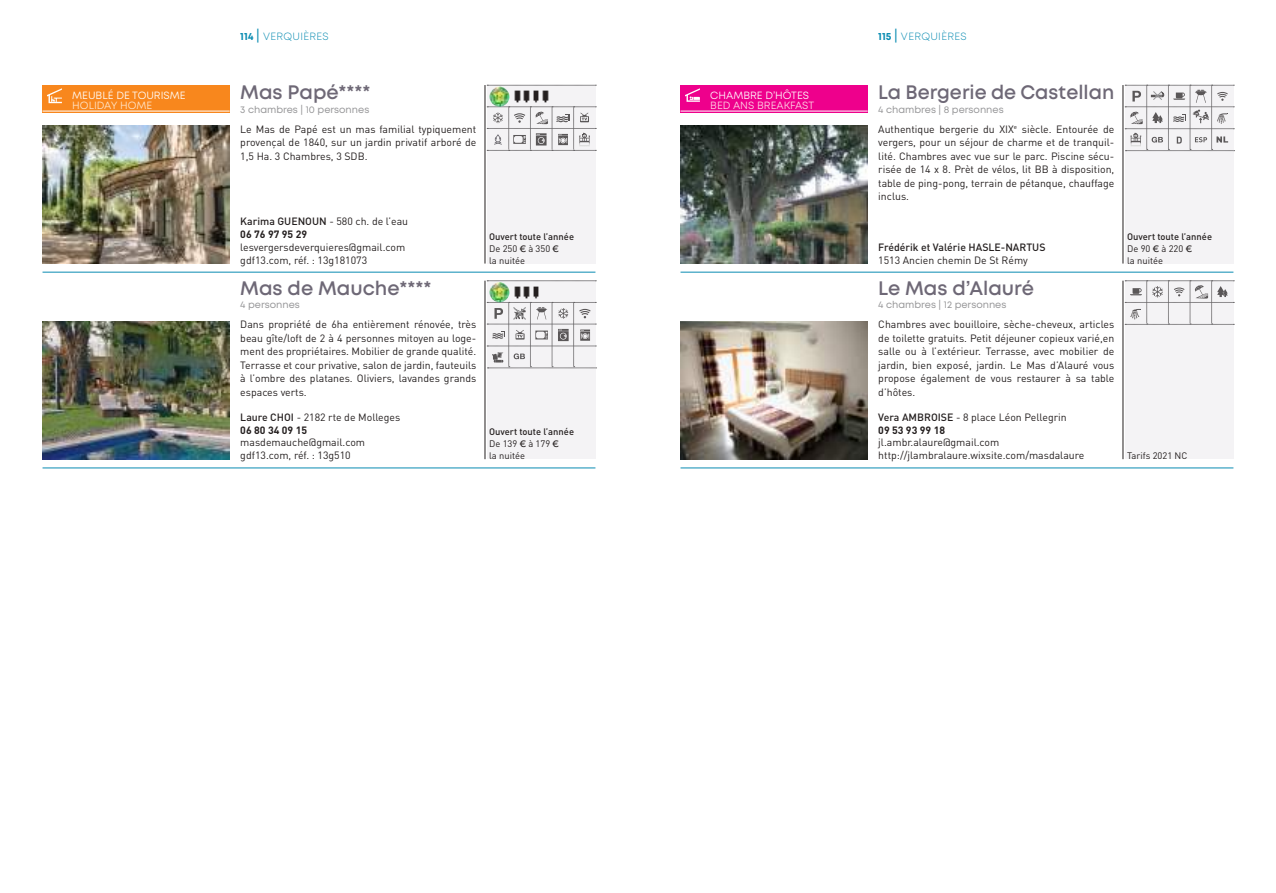
<style>
.page{position:relative;width:1276px;height:893px;background:#fff}
.page>*{position:absolute;margin:0;border:0;box-sizing:border-box;transform-origin:0 0}
.t1{font:600 19.5px "Mont";color:#6e6876}
.t2{font:10.5px/13.5px "DIN";color:#241f1f}
.t3{font:10.5px "Mont";color:#fff}
.t4{font:500 10.5px "DIN";color:#241f1f}
.t5{font:300 10.5px "Mont";letter-spacing:.03em;color:#0a8cb2}
.t6{font:10.5px "Mont";color:#ffd8e6}
.t7{font:10.5px "Mont";color:#ffe7ce}
.t8{font:9.75px "Mont";color:#969698}
.t9{font:500 9.3px/12px "DIN";color:#241f1f}
.t10{font:9.3px "DIN";color:#241f1f}
.s1{font-weight:700}
.s2{font-weight:400;font-size:13.5px}
.s3{font-weight:500}
.s4{font-weight:400}
.s5{font-family:"LT Euro Money";font-weight:400}
</style>
<div class="page">
<hr style="left:43px;top:272px;width:552px;height:1px;background:#0a8cb2">
<hr style="left:680px;top:272px;width:553px;height:1px;background:#0a8cb2">
<hr style="left:43px;top:468px;width:552px;height:1px;background:#0a8cb2">
<hr style="left:680px;top:468px;width:553px;height:1px;background:#0a8cb2">
<div style="left:487px;top:85px;width:108px;height:179px;background:#f4f3f5"></div>
<div style="left:1125px;top:85px;width:108px;height:179px;background:#f4f3f5"></div>
<div style="left:487px;top:281px;width:108px;height:178px;background:#f4f3f5"></div>
<div style="left:1125px;top:281px;width:108px;height:178px;background:#f4f3f5"></div>
<img style="left:43px;top:125px;width:187px;height:139px">
<img style="left:680px;top:125px;width:187px;height:139px">
<img style="left:43px;top:321px;width:187px;height:138px">
<img style="left:680px;top:321px;width:187px;height:138px">
<div style="left:43px;top:85px;width:187px;height:28px;background:#f8871d"></div>
<hr style="left:43px;top:111px;width:187px;height:1px;background:#fff">
<svg style="left:47px;top:88px;width:15px;height:15px"></svg>
<hr style="left:485px;top:85px;width:1px;height:179px;background:#241f1f">
<hr style="left:1122px;top:85px;width:1px;height:179px;background:#241f1f">
<hr style="left:485px;top:281px;width:1px;height:178px;background:#241f1f">
<hr style="left:1122px;top:281px;width:1px;height:178px;background:#241f1f">
<svg style="left:487px;top:85px;width:109px;height:1px"></svg>
<svg style="left:487px;top:281px;width:109px;height:1px"></svg>
<svg style="left:487px;top:107px;width:109px;height:44px"></svg>
<svg style="left:1125px;top:281px;width:109px;height:44px"></svg>
<img style="left:489px;top:87px;width:20px;height:20px">
<img style="left:514px;top:90px;width:7px;height:13px">
<img style="left:523px;top:90px;width:26px;height:13px">
<img style="left:489px;top:282px;width:20px;height:20px">
<img style="left:514px;top:286px;width:7px;height:13px">
<img style="left:523px;top:286px;width:16px;height:13px">
<div style="left:680px;top:85px;width:187px;height:28px;background:#ee008c"></div>
<hr style="left:680px;top:111px;width:187px;height:1px;background:#fff">
<svg style="left:685px;top:88px;width:15px;height:14px"></svg>
<svg style="left:1125px;top:85px;width:109px;height:66px"></svg>
<svg style="left:487px;top:302px;width:109px;height:67px"></svg>
<p class="t3" style="left:72px;top:89px;width:115px">MEUBLÉ DE TOURISME</p>
<p class="t7" style="left:72px;top:99px;width:81px">HOLIDAY HOME</p>
<p class="t5" style="left:240px;top:29px;width:90px"><span class="s1">114</span> <span class="s2">|</span> VERQUIÈRES</p>
<p class="t5" style="left:878px;top:29px;width:90px"><span class="s1">115</span> <span class="s2">|</span> VERQUIÈRES</p>
<h1 class="t1" style="left:240px;top:80px;width:132px">Mas Papé****</h1>
<p class="t8" style="left:240px;top:103px;width:131px">3 chambres | 10 personnes</p>
<p class="t2" style="left:240px;top:122px;width:237px;text-align:justify">Le Mas de Papé est un mas familial typiquement provençal de 1840, sur un jardin privatif arboré de 1,5 Ha. 3 Chambres, 3 SDB.</p>
<p class="t3" style="left:710px;top:89px;width:100px">CHAMBRE D’HÔTES</p>
<p class="t6" style="left:710px;top:99px;width:105px">BED ANS BREAKFAST</p>
<h1 class="t1" style="left:878px;top:80px;width:237px">La Bergerie de Castellan</h1>
<p class="t8" style="left:878px;top:103px;width:127px">4 chambres | 8 personnes</p>
<p class="t2" style="left:878px;top:122px;width:237px;text-align:justify">Authentique bergerie du XIX<sup>e</sup> siècle. Entourée de vergers, pour un séjour de charme et de tranquil&shy;lité. Chambres avec vue sur le parc. Piscine sécu&shy;risée de 14 x 8. Prèt de vélos, lit BB à disposition, table de ping-pong, terrain de pétanque, chauffage inclus.</p>
<p class="t2" style="left:240px;top:215px;width:169px;line-height:12.8px"><span class="s3">Karima GUENOUN</span> - 580 ch. de l’eau<br><span class="s1">06 76 97 95 29</span></p>
<p class="t2" style="left:240px;top:240px;width:166px;line-height:12.8px">lesvergersdeverquieres@gmail.com gdf13.com, réf. : 13g181073</p>
<p class="t4" style="left:878px;top:240px;width:169px">Frédérik et Valérie HASLE-NARTUS</p>
<p class="t9" style="left:489px;top:230px;width:86px">Ouvert toute l’année<br><span class="s4">De 250</span> <span class="s5">d</span> <span class="s4">à 350</span> <span class="s5">d<br></span><span class="s4">la nuitée</span></p>
<p class="t9" style="left:1127px;top:230px;width:86px">Ouvert toute l’année<br><span class="s4">De 90</span> <span class="s5">d</span> <span class="s4">à 220</span> <span class="s5">d<br></span><span class="s4">la nuitée</span></p>
<p class="t2" style="left:878px;top:253px;width:151px">1513 Ancien chemin De St Rémy</p>
<h1 class="t1" style="left:240px;top:275px;width:193px">Mas de Mauche****</h1>
<p class="t8" style="left:240px;top:299px;width:61px">4 personnes</p>
<p class="t2" style="left:240px;top:317px;width:237px;text-align:justify">Dans propriété de 6ha entièrement rénovée, très beau gîte/loft de 2 à 4 personnes mitoyen au loge&shy;ment des propriétaires. Mobilier de grande qualité.<br>Terrasse et cour privative, salon de jardin, fauteuils à l’ombre des platanes. Oliviers, lavandes grands espaces verts.</p>
<p class="t2" style="left:240px;top:411px;width:162px;line-height:12.8px"><span class="s3">Laure CHOI</span> - 2182 rte de Molleges<br><span class="s1">06 80 34 09 15</span></p>
<p class="t2" style="left:240px;top:436px;width:126px;line-height:12.8px">masdemauche@gmail.com gdf13.com, réf. : 13g510</p>
<p class="t9" style="left:489px;top:425px;width:86px">Ouvert toute l’année<br><span class="s4">De 139</span> <span class="s5">d</span> <span class="s4">à 179</span> <span class="s5">d<br></span><span class="s4">la nuitée</span></p>
<h1 class="t1" style="left:878px;top:275px;width:157px">Le Mas d’Alauré</h1>
<p class="t8" style="left:878px;top:299px;width:130px">4 chambres | 12 personnes</p>
<p class="t2" style="left:878px;top:317px;width:237px;text-align:justify">Chambres avec bouilloire, sèche-cheveux, articles de toilette gratuits. Petit déjeuner copieux varié,en salle ou à l’extérieur. Terrasse, avec mobilier de jardin, bien exposé, jardin. Le Mas d’Alauré vous propose également de vous restaurer à sa table d’hôtes.</p>
<p class="t2" style="left:878px;top:411px;width:190px;line-height:12.8px"><span class="s3">Vera AMBROISE</span> - 8 place Léon Pellegrin<br><span class="s1">09 53 93 99 18</span></p>
<p class="t2" style="left:878px;top:436px;width:208px;line-height:12.8px">jl.ambr.alaure@gmail.com http://jlambralaure.wixsite.com/masdalaure</p>
<p class="t10" style="left:1127px;top:450px;width:62px">Tarifs 2021 NC</p>
</div>
